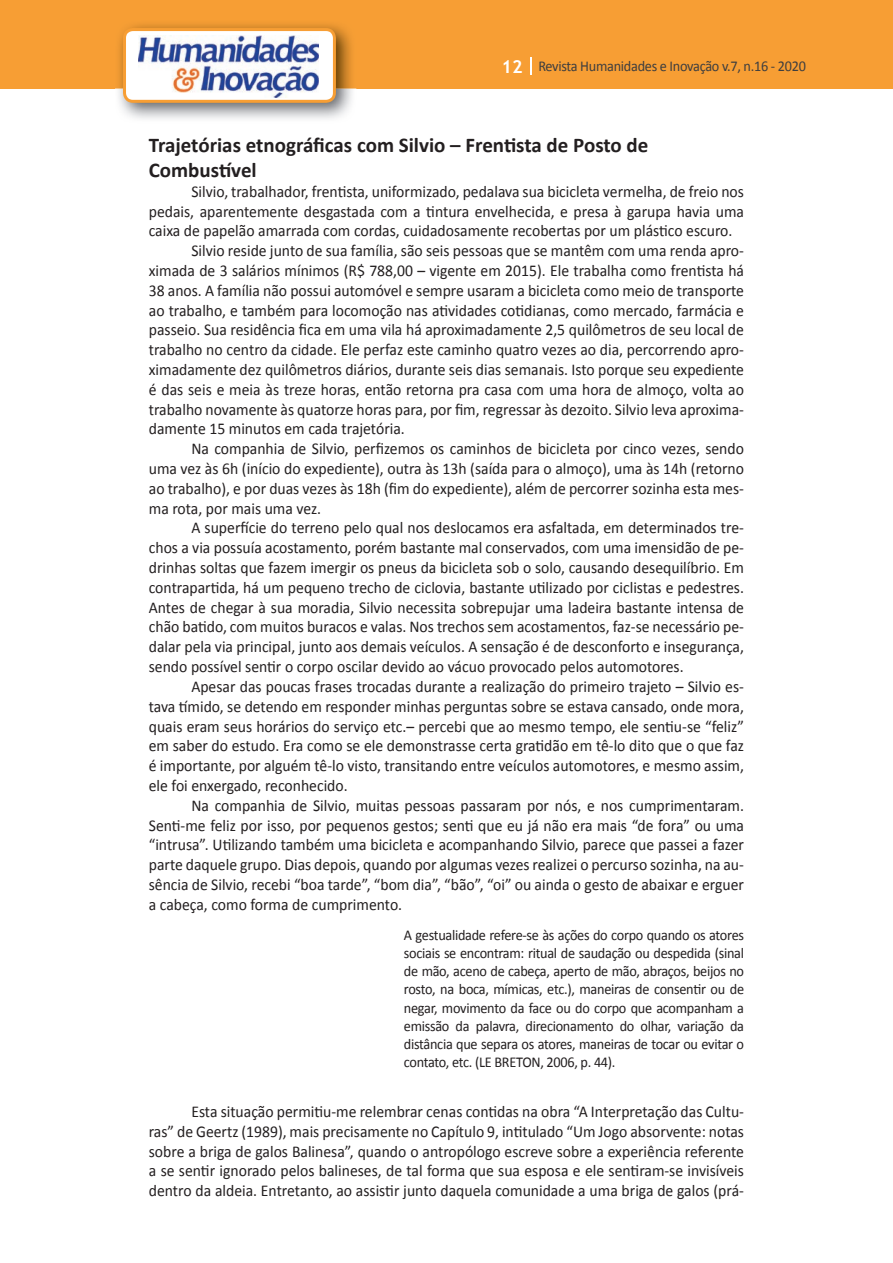
<style>
.page{position:relative;width:893px;height:1263px;background:#fff}
.page>*{position:absolute;margin:0;border:0;box-sizing:border-box;transform-origin:0 0}
.t1{font:700 21px/25.2px "Calibri";color:#231f20}
.t2{font:16.5px/19.8px "Calibri";color:#231f20;text-align:justify;scale:.95 1}
.t3{font:15px/18px "Calibri";letter-spacing:-.02em;color:#231f20;text-align:justify;scale:.95 1}
.t4{font:15px "Calibri";letter-spacing:-.02em;color:#3e3e3f;scale:.95 1}
.s1{font-family:"Trebuchet MS";font-weight:700;font-size:18px;color:#fff}
</style>
<div class="page">
<div style="left:0;top:0;width:893px;height:88px;background:#f79e34"></div>
<svg style="left:530px;top:57px;width:2px;height:18px"></svg>
<img style="left:115px;top:24px;width:241px;height:95px">
<svg style="left:123px;top:28px;width:213px;height:75px"></svg>
<p class="t4" style="left:501px;top:57px;width:322px"><span class="s1">12</span> Revista Humanidades e Inovação v.7, n.16 - 2020</p>
<p class="t1" style="left:149px;top:132px;width:501px">Trajetórias etnográficas com Silvio – Frentista de Posto de<br>Combustível</p>
<p class="t2" style="left:191px;top:181px;width:583px">Silvio, trabalhador, frentista, uniformizado, pedalava sua bicicleta vermelha, de freio nos</p>
<p class="t2" style="left:149px;top:201px;width:628px">pedais, aparentemente desgastada com a tintura envelhecida, e presa à garupa havia uma</p>
<p class="t2" style="left:149px;top:221px;width:616px">caixa de papelão amarrada com cordas, cuidadosamente recobertas por um plástico escuro.</p>
<p class="t2" style="left:191px;top:241px;width:583px">Silvio reside junto de sua família, são seis pessoas que se mantêm com uma renda apro-</p>
<p class="t2" style="left:149px;top:261px;width:628px">ximada de 3 salários mínimos (R$ 788,00 – vigente em 2015). Ele trabalha como frentista há</p>
<p class="t2" style="left:149px;top:280px;width:628px">38 anos. A família não possui automóvel e sempre usaram a bicicleta como meio de transporte</p>
<p class="t2" style="left:149px;top:300px;width:628px">ao trabalho, e também para locomoção nas atividades cotidianas, como mercado, farmácia e</p>
<p class="t2" style="left:149px;top:320px;width:628px">passeio. Sua residência fica em uma vila há aproximadamente 2,5 quilômetros de seu local de</p>
<p class="t2" style="left:149px;top:340px;width:628px">trabalho no centro da cidade. Ele perfaz este caminho quatro vezes ao dia, percorrendo apro-</p>
<p class="t2" style="left:149px;top:360px;width:628px">ximadamente dez quilômetros diários, durante seis dias semanais. Isto porque seu expediente</p>
<p class="t2" style="left:149px;top:379px;width:628px">é das seis e meia às treze horas, então retorna pra casa com uma hora de almoço, volta ao</p>
<p class="t2" style="left:149px;top:399px;width:628px">trabalho novamente às quatorze horas para, por fim, regressar às dezoito. Silvio leva aproxima-</p>
<p class="t2" style="left:149px;top:419px;width:271px">damente 15 minutos em cada trajetória.</p>
<p class="t2" style="left:191px;top:439px;width:583px">Na companhia de Silvio, perfizemos os caminhos de bicicleta por cinco vezes, sendo</p>
<p class="t2" style="left:149px;top:459px;width:628px">uma vez às 6h (início do expediente), outra às 13h (saída para o almoço), uma às 14h (retorno</p>
<p class="t2" style="left:149px;top:478px;width:628px">ao trabalho), e por duas vezes às 18h (fim do expediente), além de percorrer sozinha esta mes-</p>
<p class="t2" style="left:149px;top:498px;width:183px">ma rota, por mais uma vez.</p>
<p class="t2" style="left:191px;top:518px;width:583px">A superfície do terreno pelo qual nos deslocamos era asfaltada, em determinados tre-</p>
<p class="t2" style="left:149px;top:538px;width:628px">chos a via possuía acostamento, porém bastante mal conservados, com uma imensidão de pe-</p>
<p class="t2" style="left:149px;top:558px;width:628px">drinhas soltas que fazem imergir os pneus da bicicleta sob o solo, causando desequilíbrio. Em</p>
<p class="t2" style="left:149px;top:577px;width:628px">contrapartida, há um pequeno trecho de ciclovia, bastante utilizado por ciclistas e pedestres.</p>
<p class="t2" style="left:149px;top:597px;width:628px">Antes de chegar à sua moradia, Silvio necessita sobrepujar uma ladeira bastante intensa de</p>
<p class="t2" style="left:149px;top:617px;width:628px">chão batido, com muitos buracos e valas. Nos trechos sem acostamentos, faz-se necessário pe-</p>
<p class="t2" style="left:149px;top:637px;width:628px">dalar pela via principal, junto aos demais veículos. A sensação é de desconforto e insegurança,</p>
<p class="t2" style="left:149px;top:657px;width:564px">sendo possível sentir o corpo oscilar devido ao vácuo provocado pelos automotores.</p>
<p class="t2" style="left:191px;top:676px;width:583px">Apesar das poucas frases trocadas durante a realização do primeiro trajeto – Silvio es-</p>
<p class="t2" style="left:149px;top:696px;width:628px">tava tímido, se detendo em responder minhas perguntas sobre se estava cansado, onde mora,</p>
<p class="t2" style="left:149px;top:716px;width:628px">quais eram seus horários do serviço etc.– percebi que ao mesmo tempo, ele sentiu-se “feliz”</p>
<p class="t2" style="left:149px;top:736px;width:628px">em saber do estudo. Era como se ele demonstrasse certa gratidão em tê-lo dito que o que faz</p>
<p class="t2" style="left:149px;top:756px;width:628px">é importante, por alguém tê-lo visto, transitando entre veículos automotores, e mesmo assim,</p>
<p class="t2" style="left:149px;top:775px;width:211px">ele foi enxergado, reconhecido.</p>
<p class="t2" style="left:191px;top:795px;width:583px">Na companhia de Silvio, muitas pessoas passaram por nós, e nos cumprimentaram.</p>
<p class="t2" style="left:149px;top:815px;width:628px">Senti-me feliz por isso, por pequenos gestos; senti que eu já não era mais “de fora” ou uma</p>
<p class="t2" style="left:149px;top:835px;width:628px">“intrusa”. Utilizando também uma bicicleta e acompanhando Silvio, parece que passei a fazer</p>
<p class="t2" style="left:149px;top:855px;width:628px">parte daquele grupo. Dias depois, quando por algumas vezes realizei o percurso sozinha, na au-</p>
<p class="t2" style="left:149px;top:874px;width:628px">sência de Silvio, recebi “boa tarde”, “bom dia”, “bão”, “oi” ou ainda o gesto de abaixar e erguer</p>
<p class="t2" style="left:149px;top:894px;width:268px">a cabeça, como forma de cumprimento.</p>
<p class="t3" style="left:404px;top:926px;width:360px">A gestualidade refere-se às ações do corpo quando os atores sociais se encontram: ritual de saudação ou despedida (sinal de mão, aceno de cabeça, aperto de mão, abraços, beijos no rosto, na boca, mímicas, etc.), maneiras de consentir ou de negar, movimento da face ou do corpo que acompanham a emissão da palavra, direcionamento do olhar, variação da distância que separa os atores, maneiras de tocar ou evitar o contato, etc. (LE BRETON, 2006, p. 44).</p>
<p class="t2" style="left:149px;top:1102px;width:628px;text-indent:43px">Esta situação permitiu-me relembrar cenas contidas na obra “A Interpretação das Cultu&shy;ras” de Geertz (1989), mais precisamente no Capítulo 9, intitulado “Um Jogo absorvente: notas sobre a briga de galos Balinesa”, quando o antropólogo escreve sobre a experiência referente a se sentir ignorado pelos balineses, de tal forma que sua esposa e ele sentiram-se invisíveis dentro da aldeia. Entretanto, ao assistir junto daquela comunidade a uma briga de galos (prá-</p>
</div>
